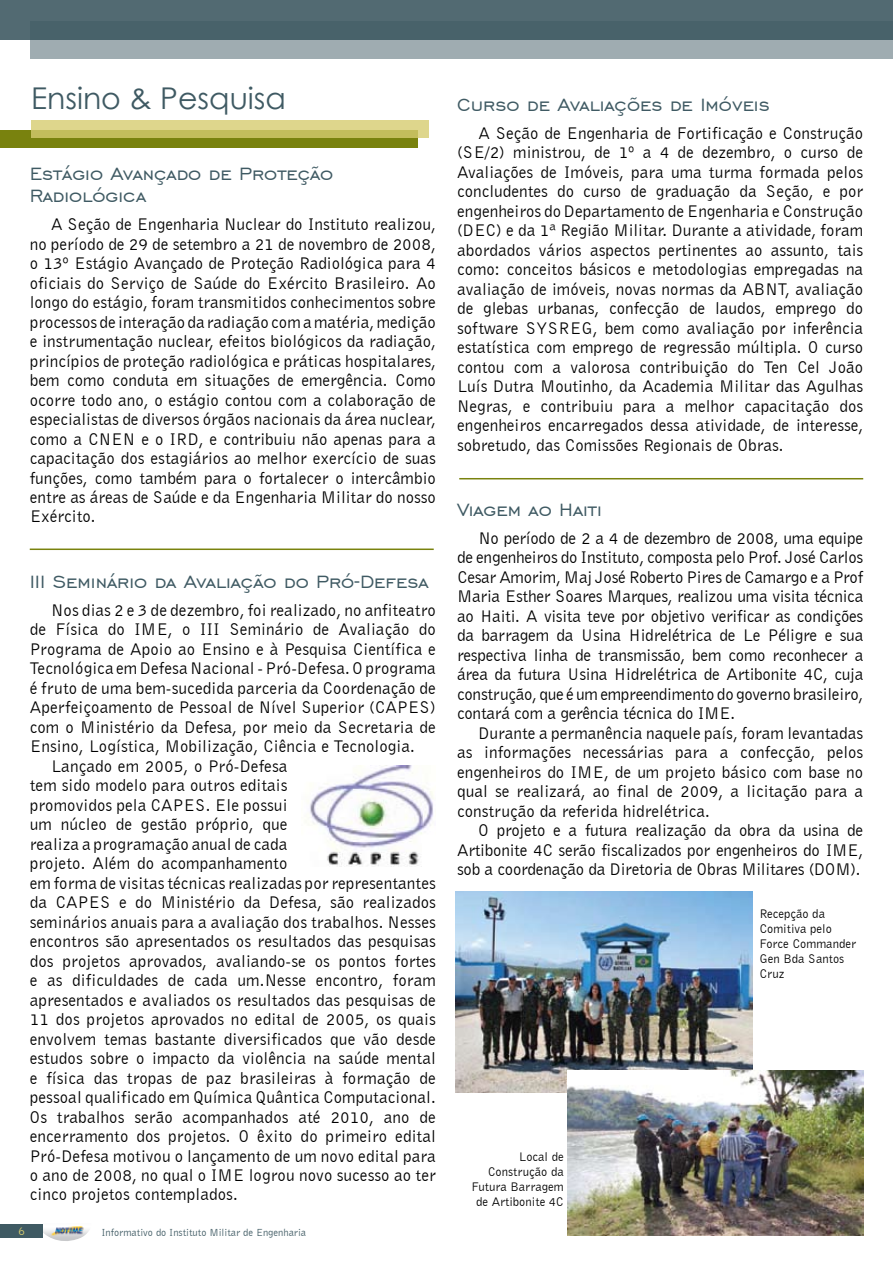
<style>
.page{position:relative;width:893px;height:1263px;background:#fff}
.page>*{position:absolute;margin:0;border:0;box-sizing:border-box;transform-origin:0 0}
.t1{font:30px "Century Gothic";color:#3f5a63}
.t2{font:22.5px/22.5px "Engravers Gothic BT";color:#3f5a63}
.t3{font:17.25px/19.5px "Bell Gothic BT";letter-spacing:.005em;color:#000;text-align:justify}
.t4{font:12.75px/15px "Bell Gothic BT";color:#000}
.t5{font:12px "Bell Gothic BT";color:#d6cc70}
.t6{font:10.5px "Bell Gothic BT";color:#3f5a63}
</style>
<div class="page">
<img style="left:43px;top:1226px;width:46px;height:15px">
<div style="left:0;top:1223px;width:43px;height:14px;background:#3f5a63"></div>
<div style="left:0;top:0;width:893px;height:40px;background:#526a72"></div>
<div style="left:30px;top:40px;width:862px;height:19px;background:#9facb1"></div>
<hr style="left:892px;top:0;width:1px;height:40px;background:#3f5a63">
<hr style="left:892px;top:21px;width:1px;height:38px;background:#3f5a63">
<hr style="left:30px;top:548px;width:404px;height:2px;background:#79820e">
<hr style="left:459px;top:478px;width:404px;height:1px;background:#79820e">
<img style="left:455px;top:891px;width:298px;height:201px">
<img style="left:568px;top:1070px;width:295px;height:165px">
<img style="left:310px;top:765px;width:123px;height:102px">
<div style="left:0;top:130px;width:417px;height:17px;background:#79820e"></div>
<svg style="left:31px;top:120px;width:397px;height:17px;fill:#ded68c"></svg>
<h1 class="t1" style="left:31px;top:77px;width:257px">Ensino &amp; Pesquisa</h1>
<h2 class="t2" style="left:30px;top:162px;width:305px">Estágio Avançado de Proteção<br>Radiológica</h2>
<p class="t3" style="left:30px;top:214px;width:408px;text-indent:21px">A Seção de Engenharia Nuclear do Instituto realizou, no período de 29 de setembro a 21 de novembro de 2008, o 13º Estágio Avançado de Proteção Radiológica para 4 oficiais do Serviço de Saúde do Exército Brasileiro. Ao longo do estágio, foram transmitidos conhecimentos sobre processos de interação da radiação com a matéria, medição e instrumentação nuclear, efeitos biológicos da radiação, princípios de proteção radiológica e práticas hospitalares, bem como conduta em situações de emergência. Como ocorre todo ano, o estágio contou com a colaboração de especialistas de diversos órgãos nacionais da área nuclear, como a CNEN e o IRD, e contribuiu não apenas para a capacitação dos estagiários ao melhor exercício de suas funções, como também para o fortalecer o intercâmbio entre as áreas de Saúde e da Engenharia Militar do nosso Exército.</p>
<h2 class="t2" style="left:30px;top:570px;width:400px">III Seminário da Avaliação do Pró-Defesa</h2>
<p class="t3" style="left:51px;top:600px;width:386px">Nos dias 2 e 3 de dezembro, foi realizado, no anfiteatro</p>
<p class="t3" style="left:30px;top:619px;width:408px">de Física do IME, o III Seminário de Avaliação do</p>
<p class="t3" style="left:30px;top:639px;width:408px">Programa de Apoio ao Ensino e à Pesquisa Científica e</p>
<p class="t3" style="left:30px;top:658px;width:408px">Tecnológica em Defesa Nacional - Pró-Defesa. O programa</p>
<p class="t3" style="left:30px;top:678px;width:408px">é fruto de uma bem-sucedida parceria da Coordenação de</p>
<p class="t3" style="left:30px;top:697px;width:408px">Aperfeiçoamento de Pessoal de Nível Superior (CAPES)</p>
<p class="t3" style="left:30px;top:717px;width:408px">com o Ministério da Defesa, por meio da Secretaria de</p>
<p class="t3" style="left:30px;top:736px;width:387px">Ensino, Logística, Mobilização, Ciência e Tecnologia.</p>
<p class="t3" style="left:51px;top:756px;width:238px">Lançado em 2005, o Pró-Defesa</p>
<p class="t3" style="left:30px;top:775px;width:259px">tem sido modelo para outros editais</p>
<p class="t3" style="left:30px;top:795px;width:259px">promovidos pela CAPES. Ele possui</p>
<p class="t3" style="left:30px;top:814px;width:259px">um núcleo de gestão próprio, que</p>
<p class="t3" style="left:30px;top:834px;width:259px">realiza a programação anual de cada</p>
<p class="t3" style="left:30px;top:853px;width:259px">projeto. Além do acompanhamento</p>
<p class="t3" style="left:30px;top:873px;width:408px">em forma de visitas técnicas realizadas por representantes</p>
<p class="t3" style="left:30px;top:892px;width:408px">da CAPES e do Ministério da Defesa, são realizados</p>
<p class="t3" style="left:30px;top:912px;width:408px">seminários anuais para a avaliação dos trabalhos. Nesses</p>
<p class="t3" style="left:30px;top:931px;width:408px">encontros são apresentados os resultados das pesquisas</p>
<p class="t3" style="left:30px;top:950px;width:408px">dos projetos aprovados, avaliando-se os pontos fortes</p>
<p class="t3" style="left:30px;top:970px;width:408px">e as dificuldades de cada um.Nesse encontro, foram</p>
<p class="t3" style="left:30px;top:989px;width:408px">apresentados e avaliados os resultados das pesquisas de</p>
<p class="t3" style="left:30px;top:1009px;width:407px">11 dos projetos aprovados no edital de 2005, os quais</p>
<p class="t3" style="left:30px;top:1028px;width:408px">envolvem temas bastante diversificados que vão desde</p>
<p class="t3" style="left:30px;top:1048px;width:408px">estudos sobre o impacto da violência na saúde mental</p>
<p class="t3" style="left:30px;top:1067px;width:408px">e física das tropas de paz brasileiras à formação de</p>
<p class="t3" style="left:30px;top:1087px;width:408px">pessoal qualificado em Química Quântica Computacional.</p>
<p class="t3" style="left:30px;top:1106px;width:408px">Os trabalhos serão acompanhados até 2010, ano de</p>
<p class="t3" style="left:30px;top:1126px;width:408px">encerramento dos projetos. O êxito do primeiro edital</p>
<p class="t3" style="left:30px;top:1145px;width:408px">Pró-Defesa motivou o lançamento de um novo edital para</p>
<p class="t3" style="left:30px;top:1165px;width:407px">o ano de 2008, no qual o IME logrou novo sucesso ao ter</p>
<p class="t3" style="left:30px;top:1184px;width:210px">cinco projetos contemplados.</p>
<p class="t5" style="left:18px;top:1223px;width:8px">6</p>
<p class="t6" style="left:101px;top:1226px;width:206px">Informativo do Instituto Militar de Engenharia</p>
<h2 class="t2" style="left:457px;top:93px;width:314px">Curso de Avaliações de Imóveis</h2>
<p class="t3" style="left:457px;top:123px;width:408px;text-indent:21px">A Seção de Engenharia de Fortificação e Construção (SE/2) ministrou, de 1º a 4 de dezembro, o curso de Avaliações de Imóveis, para uma turma formada pelos concludentes do curso de graduação da Seção, e por engenheiros do Departamento de Engenharia e Construção (DEC) e da 1ª Região Militar. Durante a atividade, foram abordados vários aspectos pertinentes ao assunto, tais como: conceitos básicos e metodologias empregadas na avaliação de imóveis, novas normas da ABNT, avaliação de glebas urbanas, confecção de laudos, emprego do software SYSREG, bem como avaliação por inferência estatística com emprego de regressão múltipla. O curso contou com a valorosa contribuição do Ten Cel João Luís Dutra Moutinho, da Academia Militar das Agulhas Negras, e contribuiu para a melhor capacitação dos engenheiros encarregados dessa atividade, de interesse, sobretudo, das Comissões Regionais de Obras.</p>
<h2 class="t2" style="left:457px;top:498px;width:146px">Viagem ao Haiti</h2>
<p class="t3" style="left:457px;top:528px;width:408px;text-indent:21px">No período de 2 a 4 de dezembro de 2008, uma equipe de engenheiros do Instituto, composta pelo Prof. José Carlos Cesar Amorim, Maj José Roberto Pires de Camargo e a Prof Maria Esther Soares Marques, realizou uma visita técnica ao Haiti. A visita teve por objetivo verificar as condições da barragem da Usina Hidrelétrica de Le Péligre e sua respectiva linha de transmissão, bem como reconhecer a área da futura Usina Hidrelétrica de Artibonite 4C, cuja construção, que é um empreendimento do governo brasileiro, contará com a gerência técnica do IME.</p>
<p class="t3" style="left:457px;top:723px;width:408px;text-indent:21px">Durante a permanência naquele país, foram levantadas as informações necessárias para a confecção, pelos engenheiros do IME, de um projeto básico com base no qual se realizará, ao final de 2009, a licitação para a construção da referida hidrelétrica.</p>
<p class="t3" style="left:457px;top:820px;width:408px;text-indent:21px">O projeto e a futura realização da obra da usina de Artibonite 4C serão fiscalizados por engenheiros do IME, sob a coordenação da Diretoria de Obras Militares (DOM).</p>
<p class="t4" style="left:759px;top:906px;width:98px">Recepção da<br>Comitiva pelo<br>Force Commander<br>Gen Bda Santos<br>Cruz</p>
<p class="t4" style="left:471px;top:1149px;width:94px;text-align:right">Local de<br>Construção da<br>Futura Barragem de Artibonite 4C</p>
</div>
